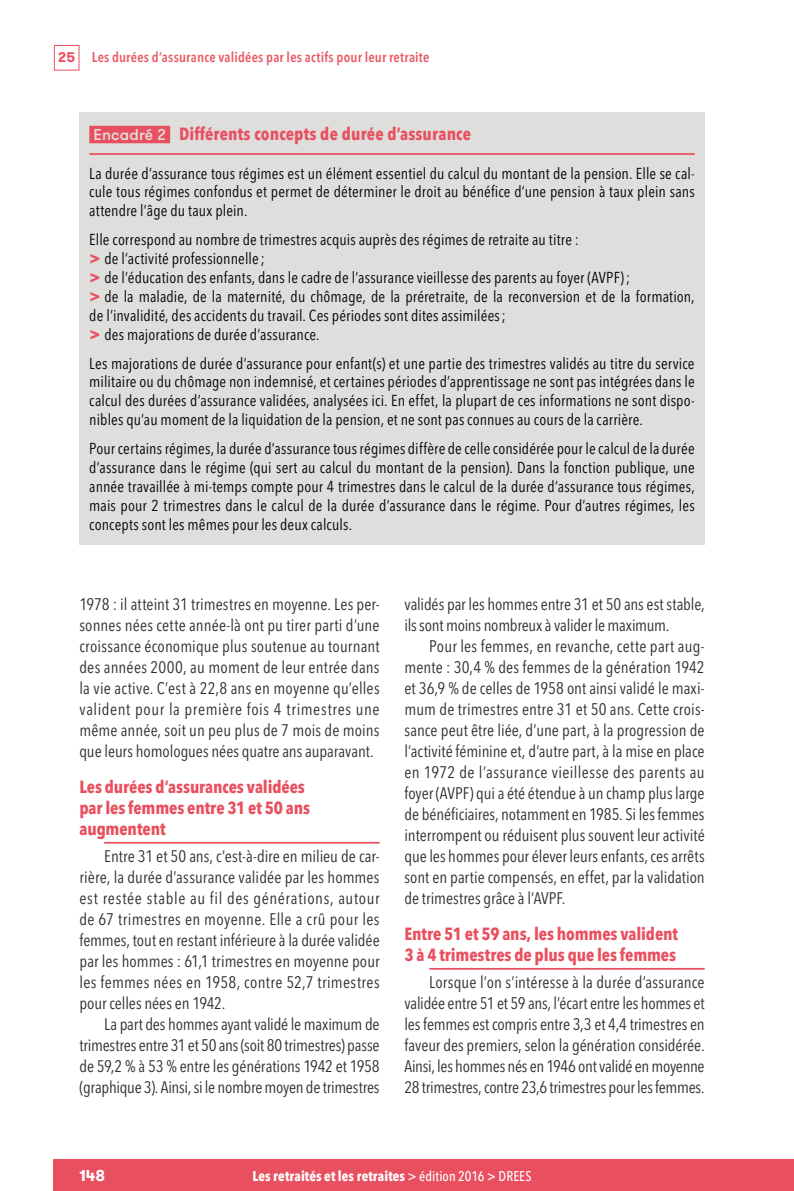
<style>
.page{position:relative;width:794px;height:1191px;background:#fff}
.page>*{position:absolute;margin:0;border:0;box-sizing:border-box;transform-origin:0 0}
.Titre2{font:700 condensed 17.5px/21px "Avenir Next LT Pro";letter-spacing:-.005em;color:#e9505f}
.ENC_titre_rouge{font:700 condensed 17.5px "Avenir Next LT Pro";letter-spacing:.01em;color:#e9505f}
.Texte{font:condensed 16.62px/21px "Avenir Next LT Pro";letter-spacing:-.01em;color:#302c28;text-align:justify}
.ENC_texte{font:condensed 15.75px/18.9px "Avenir Next LT Pro";letter-spacing:.01em;color:#000;text-align:justify}
.t1{font:700 15.75px "GT Walsheim";color:#fff}
.t2{font:600 condensed 14px "Avenir Next LT Pro";letter-spacing:.015em;color:#ea5964}
.t3{font:700 condensed 14px "Avenir Next LT Pro";letter-spacing:.01em;color:#fff}
.s1{font-family:"GT Walsheim Pro Trial";font-weight:700;font-stretch:normal;color:#e9505f}
.s2{font-family:"GT Walsheim";font-weight:500;font-stretch:normal;font-size:15.75px;color:#dededd}
.s3{font-weight:700;font-stretch:normal;font-size:17.5px;color:#e9505f}
.s4{font-weight:500}
</style>
<div class="page">
<div style="left:54px;top:45px;width:25px;height:25px;border:1px solid #e9505f"></div>
<div style="left:54px;top:1159px;width:740px;height:32px;background:#e9505f"></div>
<hr style="left:104px;top:842px;width:275px;height:1px;background:#e9505f">
<hr style="left:429px;top:968px;width:275px;height:1px;background:#e9505f">
<div style="left:79px;top:112px;width:625px;height:432px;background:#dededd"></div>
<hr style="left:89px;top:153px;width:605px;height:2px;background:#e9505f">
<div style="left:89px;top:126px;width:81px;height:17px;background:#e9505f"></div>
<p class="t2" style="left:58px;top:49px;width:373px"><span class="s1">25</span> Les durées d’assurance validées par les actifs pour leur retraite</p>
<p class="ENC_titre_rouge" style="left:93px;top:123px;width:379px"><span class="s2">Encadré 2</span> Différents concepts de durée d’assurance</p>
<p class="ENC_texte" style="left:89px;top:163px;width:607px">La durée d’assurance tous régimes est un élément essentiel du calcul du montant de la pension. Elle se cal&shy;cule tous régimes confondus et permet de déterminer le droit au bénéfice d’une pension à taux plein sans attendre l’âge du taux plein.</p>
<p class="ENC_texte" style="left:89px;top:230px;width:491px">Elle correspond au nombre de trimestres acquis auprès des régimes de retraite au titre :</p>
<p class="ENC_texte" style="left:89px;top:249px;width:177px"><span class="s3">&gt;</span> de l’activité professionnelle ;</p>
<p class="ENC_texte" style="left:89px;top:268px;width:542px"><span class="s3">&gt;</span> de l’éducation des enfants, dans le cadre de l’assurance vieillesse des parents au foyer (AVPF);</p>
<p class="ENC_texte" style="left:89px;top:287px;width:607px"><span class="s3">&gt;</span> de la maladie, de la maternité, du chômage, de la préretraite, de la reconversion et de la formation, de l’invalidité, des accidents du travail. Ces périodes sont dites assimilées;</p>
<p class="ENC_texte" style="left:89px;top:325px;width:230px"><span class="s3">&gt;</span> des majorations de durée d’assurance.</p>
<p class="ENC_texte" style="left:89px;top:353px;width:607px">Les majorations de durée d’assurance pour enfant(s) et une partie des trimestres validés au titre du service militaire ou du chômage non indemnisé, et certaines périodes d’apprentissage ne sont pas intégrées dans le calcul des durées d’assurance validées, analysées ici. En effet, la plupart de ces informations ne sont dispo&shy;nibles qu’au moment de la liquidation de la pension, et ne sont pas connues au cours de la carrière.</p>
<p class="ENC_texte" style="left:89px;top:439px;width:607px">Pour certains régimes, la durée d’assurance tous régimes diffère de celle considérée pour le calcul de la durée d’assurance dans le régime (qui sert au calcul du montant de la pension). Dans la fonction publique, une année travaillée à mi-temps compte pour 4 trimestres dans le calcul de la durée d’assurance tous régimes, mais pour 2 trimestres dans le calcul de la durée d’assurance dans le régime. Pour d’autres régimes, les concepts sont les mêmes pour les deux calculs.</p>
<p class="Texte" style="left:79px;top:593px;width:302px">1978 : il atteint 31 trimestres en moyenne. Les per&shy;sonnes nées cette année-là ont pu tirer parti d’une croissance économique plus soutenue au tournant des années 2000, au moment de leur entrée dans la vie active. C’est à 22,8 ans en moyenne qu’elles valident pour la première fois 4 trimestres une même année, soit un peu plus de 7 mois de moins que leurs homologues nées quatre ans auparavant.</p>
<p class="Titre2" style="left:79px;top:776px;width:232px">Les durées d’assurances validées par les femmes entre 31 et 50 ans augmentent</p>
<p class="Texte" style="left:79px;top:845px;width:302px;text-indent:25px">Entre 31 et 50 ans, c’est-à-dire en milieu de car&shy;rière, la durée d’assurance validée par les hommes est restée stable au fil des générations, autour de 67 trimestres en moyenne. Elle a crû pour les femmes, tout en restant inférieure à la durée validée par les hommes : 61,1 trimestres en moyenne pour les femmes nées en 1958, contre 52,7 trimestres pour celles nées en 1942.</p>
<p class="Texte" style="left:79px;top:1013px;width:302px;text-indent:25px">La part des hommes ayant validé le maximum de trimestres entre 31 et 50 ans (soit 80 trimestres) passe de 59,2 % à 53 % entre les générations 1942 et 1958 (graphique 3). Ainsi, si le nombre moyen de trimestres</p>
<p class="Texte" style="left:404px;top:593px;width:302px">validés par les hommes entre 31 et 50 ans est stable, ils sont moins nombreux à valider le maximum.</p>
<p class="Texte" style="left:404px;top:635px;width:302px;text-indent:25px">Pour les femmes, en revanche, cette part aug&shy;mente : 30,4 % des femmes de la génération 1942 et 36,9 % de celles de 1958 ont ainsi validé le maxi&shy;mum de trimestres entre 31 et 50 ans. Cette crois&shy;sance peut être liée, d’une part, à la progression de l’activité féminine et, d’autre part, à la mise en place en 1972 de l’assurance vieillesse des parents au foyer (AVPF) qui a été étendue à un champ plus large de bénéficiaires, notamment en 1985. Si les femmes interrompent ou réduisent plus souvent leur activité que les hommes pour élever leurs enfants, ces arrêts sont en partie compensés, en effet, par la validation de trimestres grâce à l’AVPF.</p>
<p class="Titre2" style="left:404px;top:923px;width:275px">Entre 51 et 59 ans, les hommes valident<br>3 à 4 trimestres de plus que les femmes</p>
<p class="Texte" style="left:404px;top:971px;width:302px;text-align:left;text-indent:25px">Lorsque l’on s’intéresse à la durée d’assurance validée entre 51 et 59 ans, l’écart entre les hommes et les femmes est compris entre 3,3 et 4,4 trimestres en faveur des premiers, selon la génération considérée.<br>Ainsi, les hommes nés en 1946 ont validé en moyenne 28 trimestres, contre 23,6 trimestres pour les femmes.</p>
<p class="t1" style="left:79px;top:1165px;width:27px">148</p>
<p class="t3" style="left:252px;top:1167px;width:281px">Les retraités et les retraites <span class="s4">&gt; édition 2016 &gt; DREES</span></p>
</div>
